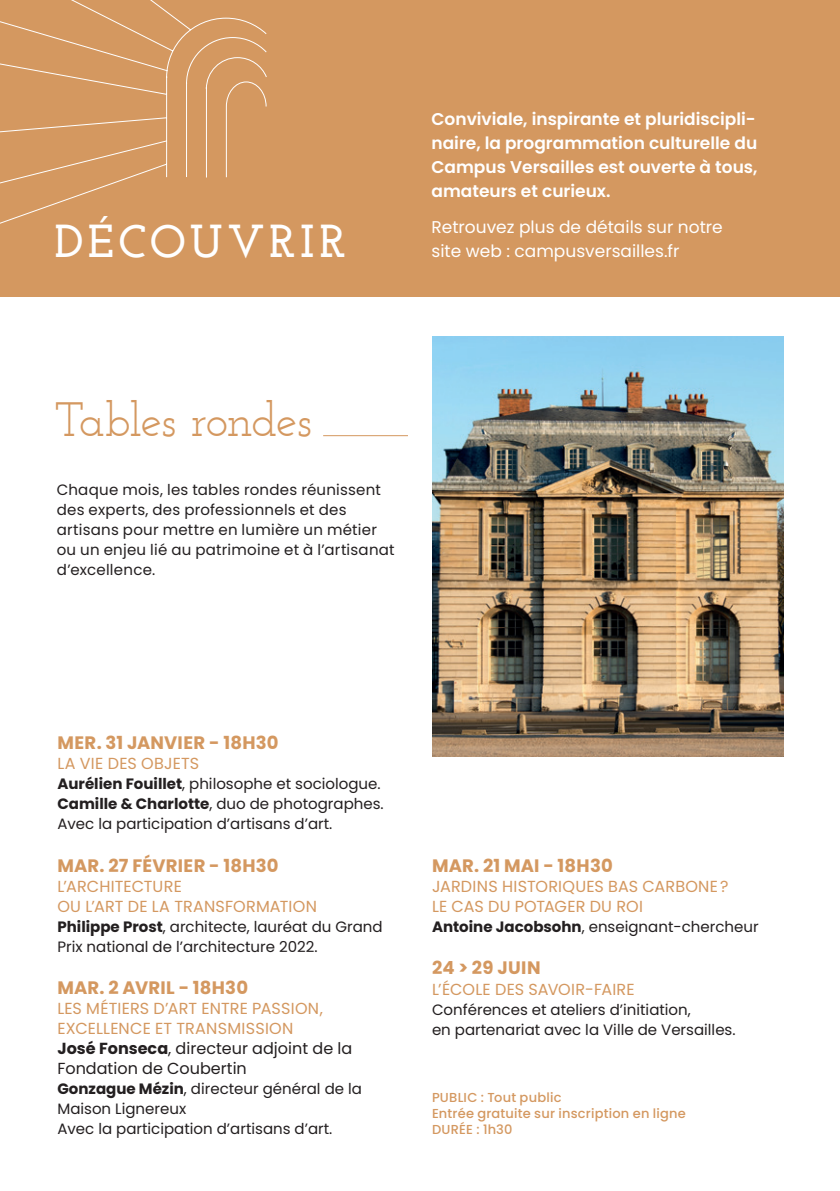
<style>
.page{position:relative;width:840px;height:1191px;background:#fff}
.page>*{position:absolute;margin:0;border:0;box-sizing:border-box;transform-origin:0 0}
.t1{font:48px "Josefin Slab";letter-spacing:-.025em;color:#d49860}
.t2{font:700 46px "Josefin Slab";letter-spacing:.095em;color:#fff}
.t3{font:700 18px "Poppins";letter-spacing:.01em;color:#d49860}
.t4{font:600 17px/24px "Poppins";color:#fff;text-align:justify}
.t5{font:17px/24px "Poppins";color:#fff}
.t6{font:16px/20px "Poppins";letter-spacing:.005em;color:#d49860}
.t7{font:15px/20px "Poppins";color:#231f20}
.t8{font:500 13px/16px "Poppins";letter-spacing:.015em;color:#d49860}
.s1{font-weight:700}
.s2{font-weight:700;color:#231f20}
.s3{color:#231f20}
</style>
<div class="page">
<div style="left:0;top:0;width:839px;height:297px;background:#d49860"></div>
<hr style="left:323px;top:435px;width:85px;height:1px;background:#d49860">
<div style="left:54px;top:222px;width:292px;height:35px;background:#d49860"></div>
<img style="left:432px;top:337px;width:350px;height:420px">
<div style="left:0;top:0;width:267px;height:243px;background:#d49860"></div>
<h2 class="t2" style="left:54px;top:214px;width:293px">DÉCOUVRIR</h2>
<p class="t4" style="left:431px;top:107px;width:327px">Conviviale, inspirante et pluridiscipli&shy;naire, la programmation culturelle du Campus Versailles est ouverte à tous, amateurs et curieux.</p>
<p class="t5" style="left:431px;top:215px;width:293px">Retrouvez plus de détails sur notre site web : campusversailles.fr</p>
<h1 class="t1" style="left:54px;top:391px;width:259px">Tables rondes</h1>
<p class="t7" style="left:57px;top:480px;width:339px">Chaque mois, les tables rondes réunissent des experts, des professionnels et des artisans pour mettre en lumière un métier ou un enjeu lié au patrimoine et à l’artisanat d’excellence.</p>
<p class="t3" style="left:57px;top:732px;width:222px">MER. 31 JANVIER - 18H30</p>
<p class="t6" style="left:57px;top:753px;width:143px">LA VIE DES OBJETS</p>
<p class="t7" style="left:57px;top:773px;width:327px"><span class="s1">Aurélien Fouillet</span>, philosophe et sociologue.<br><span class="s1">Camille &amp; Charlotte</span>, duo de photographes.<br>Avec la participation d’artisans d’art.</p>
<p class="t3" style="left:57px;top:854px;width:223px">MAR. 27 FÉVRIER - 18H30</p>
<p class="t6" style="left:57px;top:876px;width:261px">L’ARCHITECTURE<br>OU L’ART DE LA TRANSFORMATION</p>
<p class="t7" style="left:57px;top:916px;width:326px"><span class="s1">Philippe Prost</span>, architecte, lauréat du Grand<br>Prix national de l’architecture 2022.</p>
<p class="t3" style="left:57px;top:977px;width:192px">MAR. 2 AVRIL - 18H30</p>
<p class="t6" style="left:57px;top:998px;width:296px">LES MÉTIERS D’ART ENTRE PASSION,<br>EXCELLENCE ET TRANSMISSION<br><span class="s2">José Fonseca</span><span class="s3">, directeur adjoint de la<br>Fondation de Coubertin</span></p>
<p class="t7" style="left:57px;top:1079px;width:306px"><span class="s1">Gonzague Mézin</span>, directeur général de la<br>Maison Lignereux<br>Avec la participation d’artisans d’art.</p>
<p class="t3" style="left:432px;top:855px;width:182px">MAR. 21 MAI - 18H30</p>
<p class="t6" style="left:432px;top:876px;width:298px">JARDINS HISTORIQUES BAS CARBONE?<br>LE CAS DU POTAGER DU ROI</p>
<p class="t7" style="left:432px;top:916px;width:328px"><span class="s1">Antoine Jacobsohn</span>, enseignant-chercheur</p>
<p class="t3" style="left:432px;top:957px;width:110px">24 &gt; 29 JUIN</p>
<p class="t6" style="left:432px;top:979px;width:204px">L’ÉCOLE DES SAVOIR-FAIRE</p>
<p class="t7" style="left:432px;top:999px;width:305px">Conférences et ateliers d’initiation,<br>en partenariat avec la Ville de Versailles.</p>
<p class="t8" style="left:432px;top:1089px;width:255px">PUBLIC : Tout public<br>Entrée gratuite sur inscription en ligne<br>DURÉE : 1h30</p>
</div>
